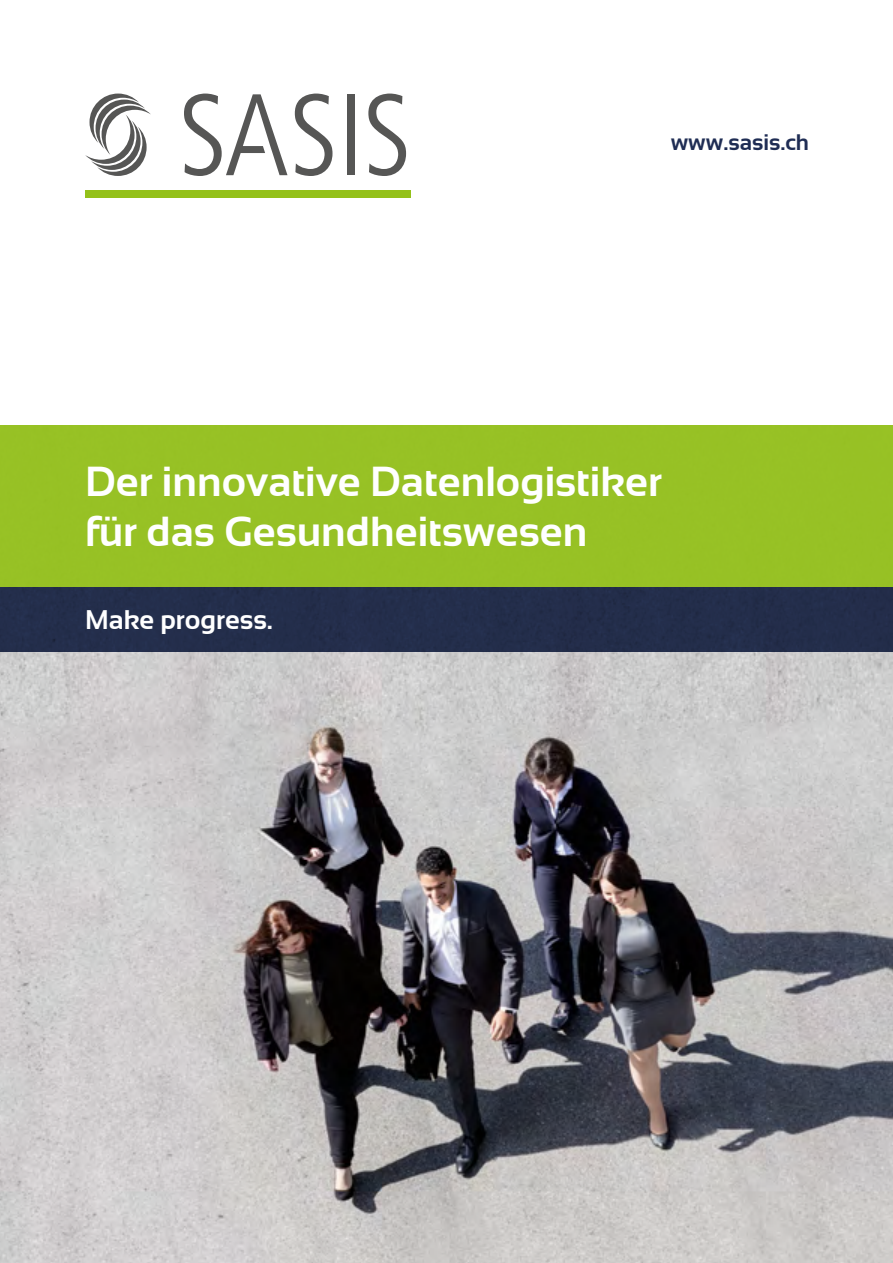
<style>
.page{position:relative;width:893px;height:1263px;background:#fff}
.page>*{position:absolute;margin:0;border:0;box-sizing:border-box;transform-origin:0 0}
.t1{font:700 42px/50.4px "Sansation";color:#fff}
.t2{font:700 27px "Sansation";color:#fff}
.t3{font:700 22.5px "Sansation";color:#1f2d54}
</style>
<div class="page">
<img style="left:0;top:652px;width:893px;height:611px">
<div style="left:0;top:587px;width:893px;height:65px;background:#232e4b"></div>
<div style="left:0;top:425px;width:893px;height:162px;background:#97c125"></div>
<div style="left:85px;top:190px;width:325px;height:7px;background:#94c11a"></div>
<svg style="left:295px;top:94px;width:37px;height:82px"></svg>
<div style="left:347px;top:94px;width:7px;height:81px;background:#565655"></div>
<svg style="left:368px;top:94px;width:38px;height:82px"></svg>
<svg style="left:184px;top:94px;width:103px;height:82px"></svg>
<svg style="left:85px;top:94px;width:66px;height:82px"></svg>
<p class="t3" style="left:671px;top:130px;width:140px">www.sasis.ch</p>
<p class="t1" style="left:85px;top:456px;width:579px">Der innovative Datenlogistiker für das Gesundheitswesen</p>
<p class="t2" style="left:85px;top:605px;width:190px">Make progress.</p>
</div>
